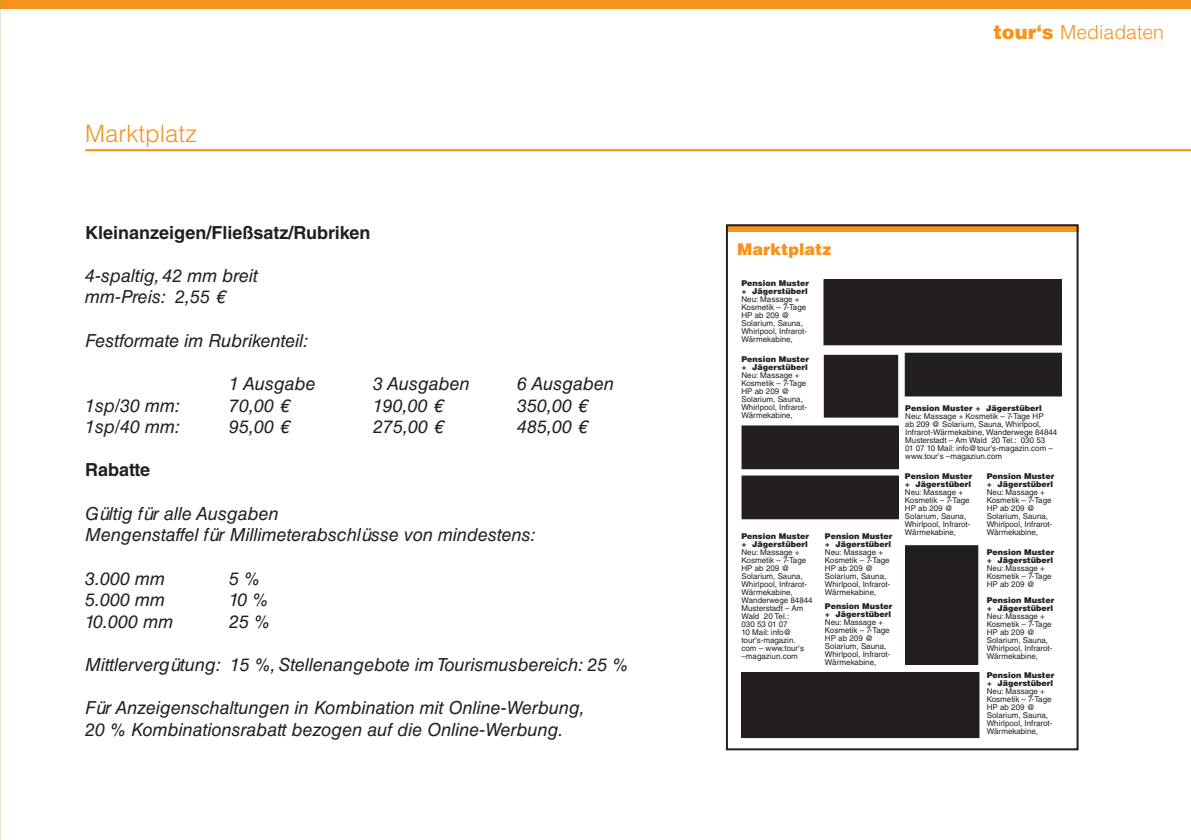
<style>
.page{position:relative;width:1191px;height:840px;background:#fff}
.page>*{position:absolute;margin:0;border:0;box-sizing:border-box;transform-origin:0 0}
.t1{font:300 24px "Helvetica LT Std";color:#f7931d}
.t2{font:300 19.4px "Helvetica LT Std";color:#f7931d}
.t3{font:italic 18px/21.6px "Helvetica LT Std";color:#231f20}
.t4{font:700 18px "Helvetica LT Std";color:#231f20}
.t5{font:900 16.2px "Helvetica LT Std";color:#f7931d}
.t6{font:8px/8px "Helvetica LT Std";color:#231f20}
.t7{font:900 8px/8px "Helvetica LT Std";color:#231f20}
.s1{font-weight:900}
</style>
<div class="page">
<div style="left:0;top:0;width:1191px;height:9px;background:#f7931d"></div>
<div style="left:727px;top:225px;width:351px;height:7px;background:#f7931d"></div>
<hr style="left:85px;top:149px;width:1106px;height:2px;background:#f7931d">
<div style="left:726px;top:224px;width:352px;height:526px;border:2px solid #231f20"></div>
<div style="left:741px;top:672px;width:238px;height:65px;background:#231f20"></div>
<div style="left:824px;top:279px;width:237px;height:65px;background:#231f20"></div>
<div style="left:823px;top:279px;width:239px;height:66px;border:1px solid #231f20"></div>
<div style="left:905px;top:353px;width:156px;height:43px;background:#231f20"></div>
<div style="left:904px;top:352px;width:158px;height:44px;border:1px solid #231f20"></div>
<div style="left:742px;top:426px;width:156px;height:42px;background:#231f20"></div>
<div style="left:741px;top:425px;width:157px;height:44px;border:1px solid #231f20"></div>
<div style="left:742px;top:476px;width:156px;height:42px;background:#231f20"></div>
<div style="left:741px;top:475px;width:157px;height:44px;border:1px solid #231f20"></div>
<div style="left:905px;top:545px;width:72px;height:119px;background:#231f20"></div>
<div style="left:905px;top:545px;width:73px;height:119px;border:1px solid #231f20"></div>
<div style="left:824px;top:355px;width:73px;height:62px;background:#231f20"></div>
<div style="left:824px;top:354px;width:74px;height:63px;border:1px solid #231f20"></div>
<h1 class="t1" style="left:85px;top:119px;width:114px">Marktplatz</h1>
<h3 class="t4" style="left:85px;top:221px;width:287px">Kleinanzeigen/Fließsatz/Rubriken</h3>
<h3 class="t3" style="left:85px;top:264px;width:175px">4-spaltig, 42 mm breit mm-Preis: 2,55 €</h3>
<h3 class="t3" style="left:85px;top:329px;width:225px">Festformate im Rubrikenteil:</h3>
<h3 class="t3" style="left:229px;top:372px;width:88px">1 Ausgabe</h3>
<h3 class="t3" style="left:373px;top:372px;width:98px">3 Ausgaben</h3>
<h3 class="t3" style="left:517px;top:372px;width:98px">6 Ausgaben</h3>
<h3 class="t3" style="left:85px;top:394px;width:97px">1sp/30 mm:</h3>
<h3 class="t3" style="left:229px;top:394px;width:62px">70,00 €</h3>
<h3 class="t3" style="left:373px;top:394px;width:71px">190,00 €</h3>
<h3 class="t3" style="left:517px;top:394px;width:72px">350,00 €</h3>
<h3 class="t3" style="left:85px;top:415px;width:97px">1sp/40 mm:</h3>
<h3 class="t3" style="left:229px;top:415px;width:62px">95,00 €</h3>
<h3 class="t3" style="left:373px;top:415px;width:72px">275,00 €</h3>
<h3 class="t3" style="left:517px;top:415px;width:72px">485,00 €</h3>
<h3 class="t4" style="left:85px;top:459px;width:67px">Rabatte</h3>
<h3 class="t3" style="left:85px;top:502px;width:452px">Gültig für alle Ausgaben<br>Mengenstaffel für Millimeterabschlüsse von mindestens:</h3>
<h3 class="t3" style="left:85px;top:567px;width:82px">3.000 mm</h3>
<h3 class="t3" style="left:229px;top:567px;width:33px">5 %</h3>
<h3 class="t3" style="left:85px;top:588px;width:82px">5.000 mm</h3>
<h3 class="t3" style="left:229px;top:588px;width:41px">10 %</h3>
<h3 class="t3" style="left:85px;top:610px;width:90px">10.000 mm</h3>
<h3 class="t3" style="left:229px;top:610px;width:43px">25 %</h3>
<h3 class="t3" style="left:85px;top:653px;width:545px">Mittlervergütung: 15 %, Stellenangebote im Tourismusbereich: 25 %</h3>
<h3 class="t3" style="left:85px;top:696px;width:501px">Für Anzeigenschaltungen in Kombination mit Online-Werbung,<br>20 % Kombinationsrabatt bezogen auf die Online-Werbung.</h3>
<h2 class="t2" style="left:993px;top:20px;width:172px"><span class="s1">tour‘s</span> Mediadaten</h2>
<h3 class="t5" style="left:737px;top:238px;width:96px">Marktplatz</h3>
<p class="t7" style="left:741px;top:278px;width:69px">Pension Muster + Jägerstüberl</p>
<p class="t6" style="left:741px;top:294px;width:67px">Neu: Massage +<br>Kosmetik – 7-Tage<br>HP ab 209 @<br>Solarium, Sauna,<br>Whirlpool, Infrarot-<br>Wärmekabine,</p>
<p class="t7" style="left:741px;top:354px;width:69px">Pension Muster + Jägerstüberl</p>
<p class="t6" style="left:741px;top:370px;width:67px">Neu: Massage +<br>Kosmetik – 7-Tage<br>HP ab 209 @<br>Solarium, Sauna,<br>Whirlpool, Infrarot-<br>Wärmekabine,</p>
<p class="t7" style="left:741px;top:532px;width:69px">Pension Muster + Jägerstüberl</p>
<p class="t6" style="left:741px;top:548px;width:73px">Neu: Massage +<br>Kosmetik – 7-Tage<br>HP ab 209 @<br>Solarium, Sauna,<br>Whirlpool, Infrarot-<br>Wärmekabine,<br>Wanderwege 84844<br>Musterstadt – Am<br>Wald 20 Tel.:<br>030 53 01 07<br>10 Mail: info@ tour’s-magazin. com – www.tour‘s –magaziun.com</p>
<p class="t7" style="left:825px;top:532px;width:69px">Pension Muster + Jägerstüberl</p>
<p class="t6" style="left:825px;top:548px;width:67px">Neu: Massage +<br>Kosmetik – 7-Tage<br>HP ab 209 @<br>Solarium, Sauna,<br>Whirlpool, Infrarot-<br>Wärmekabine,</p>
<p class="t7" style="left:825px;top:601px;width:69px">Pension Muster + Jägerstüberl</p>
<p class="t6" style="left:825px;top:617px;width:67px">Neu: Massage +<br>Kosmetik – 7-Tage<br>HP ab 209 @<br>Solarium, Sauna,<br>Whirlpool, Infrarot-<br>Wärmekabine,</p>
<p class="t7" style="left:905px;top:403px;width:138px">Pension Muster + Jägerstüberl</p>
<p class="t6" style="left:905px;top:411px;width:154px">Neu: Massage + Kosmetik – 7-Tage HP<br>ab 209 @ Solarium, Sauna, Whirlpool, Infrarot-Wärmekabine, Wanderwege 84844<br>Musterstadt – Am Wald 20 Tel.: 030 53<br>01 07 10 Mail: info@tour’s-magazin.com – www.tour‘s –magaziun.com</p>
<p class="t7" style="left:905px;top:471px;width:69px">Pension Muster + Jägerstüberl</p>
<p class="t6" style="left:905px;top:487px;width:67px">Neu: Massage +<br>Kosmetik – 7-Tage<br>HP ab 209 @<br>Solarium, Sauna,<br>Whirlpool, Infrarot-<br>Wärmekabine,</p>
<p class="t7" style="left:986px;top:471px;width:69px">Pension Muster + Jägerstüberl</p>
<p class="t6" style="left:986px;top:487px;width:67px">Neu: Massage +<br>Kosmetik – 7-Tage<br>HP ab 209 @<br>Solarium, Sauna,<br>Whirlpool, Infrarot-<br>Wärmekabine,</p>
<p class="t7" style="left:986px;top:547px;width:69px">Pension Muster + Jägerstüberl</p>
<p class="t6" style="left:986px;top:563px;width:66px">Neu: Massage +<br>Kosmetik – 7-Tage<br>HP ab 209 @</p>
<p class="t7" style="left:986px;top:596px;width:69px">Pension Muster + Jägerstüberl</p>
<p class="t6" style="left:986px;top:612px;width:67px">Neu: Massage +<br>Kosmetik – 7-Tage<br>HP ab 209 @<br>Solarium, Sauna,<br>Whirlpool, Infrarot-<br>Wärmekabine,</p>
<p class="t7" style="left:986px;top:671px;width:69px">Pension Muster + Jägerstüberl</p>
<p class="t6" style="left:986px;top:687px;width:67px">Neu: Massage +<br>Kosmetik – 7-Tage<br>HP ab 209 @<br>Solarium, Sauna,<br>Whirlpool, Infrarot-<br>Wärmekabine,</p>
</div>
